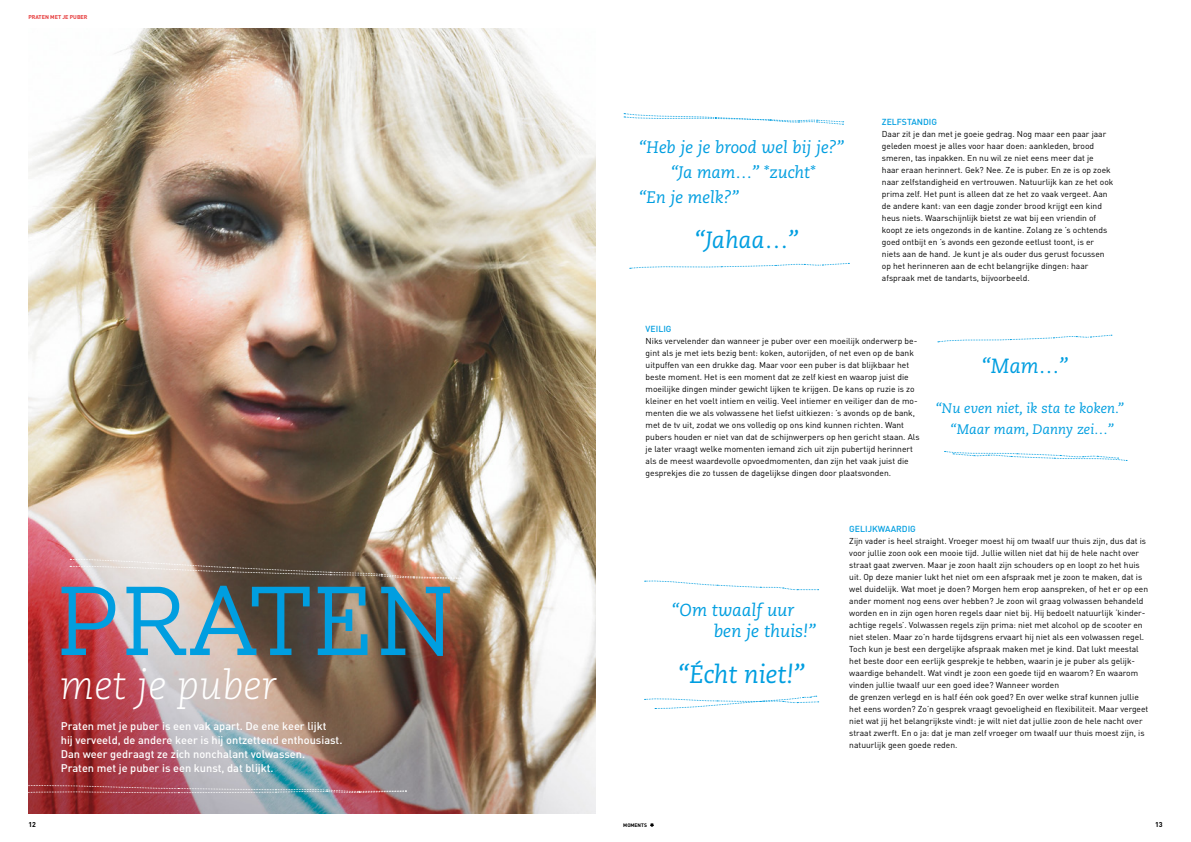
<style>
.page{position:relative;width:1191px;height:842px;background:#fff}
.page>*{position:absolute;margin:0;border:0;box-sizing:border-box;transform-origin:0 0}
.t1{font:300 101.3px "AW Conqueror Slab";color:#009ee0}
.t2{font:italic 300 40.1px "Caecilia LT Std";color:#fff}
.t3{font:italic 25.2px "Caecilia LT Std";color:#009ee0}
.t4{font:italic 23.5px "Caecilia LT Std";color:#009ee0}
.t5{font:italic 20.5px "Caecilia LT Std";color:#009ee0}
.t6{font:italic 17.3px/21.6px "Caecilia LT Std";color:#009ee0}
.t7{font:italic 16.7px "Caecilia LT Std";color:#009ee0}
.t8{font:italic 13.8px/20.7px "Caecilia LT Std";color:#009ee0;text-align:center}
.t9{font:500 11px/14.1px "DIN";color:#fff}
.t10{font:500 8.7px "DIN";color:#009ee0}
.t11{font:8.5px/12px "DIN";color:#000}
.t12{font:700 7px "DIN";color:#000}
.t13{font:700 5.5px "DIN";color:#e63b3c}
.t14{font:700 5px "DIN";color:#000}
</style>
<div class="page">
<svg style="left:650px;top:823px;width:4px;height:4px"></svg>
<img style="left:28px;top:28px;width:567px;height:786px">
<svg style="left:644px;top:580px;width:174px;height:10px"></svg>
<img style="left:70px;top:559px;width:391px;height:20px">
<svg style="left:28px;top:784px;width:378px;height:10px;background:#a5767f"></svg>
<svg style="left:938px;top:335px;width:174px;height:8px"></svg>
<svg style="left:624px;top:113px;width:219px;height:12px"></svg>
<svg style="left:630px;top:263px;width:219px;height:6px"></svg>
<svg style="left:944px;top:451px;width:183px;height:10px"></svg>
<svg style="left:644px;top:696px;width:174px;height:13px"></svg>
<p class="t13" style="left:28px;top:13px;width:61px">PRATEN M ET JE PUBER</p>
<h1 class="t1" style="left:56px;top:568px;width:400px">PRATEN</h1>
<h2 class="t2" style="left:60px;top:663px;width:218px">met je puber</h2>
<p class="t9" style="left:61px;top:718px;width:283px">Praten met je puber is een vak apart. De ene keer lijkt<br>hij verveeld, de andere keer is hij ontzettend enthousiast.<br>Dan weer gedraagt ze zich nonchalant volwassen.<br>Praten met je puber is een kunst, dat blijkt.</p>
<h3 class="t7" style="left:639px;top:138px;width:206px">“Heb je je brood wel bij je?”</h3>
<h3 class="t7" style="left:671px;top:163px;width:146px">“Ja mam…” *zucht*</h3>
<h3 class="t7" style="left:639px;top:188px;width:101px">“En je melk?”</h3>
<h3 class="t4" style="left:695px;top:227px;width:105px">“Jahaa…”</h3>
<p class="t10" style="left:882px;top:116px;width:57px">Zelfstandig</p>
<p class="t11" style="left:882px;top:127px;width:233px">Daar zit je dan met je goeie gedrag. Nog maar een paar jaar geleden moest je alles voor haar doen: aankleden, brood smeren, tas inpakken. En nu wil ze niet eens meer dat je<br>haar eraan herinnert. Gek? Nee. Ze is puber. En ze is op zoek naar zelfstandigheid en vertrouwen. Natuurlijk kan ze het ook prima zelf. Het punt is alleen dat ze het zo vaak vergeet. Aan de andere kant: van een dagje zonder brood krijgt een kind heus niets. Waarschijnlijk bietst ze wat bij een vriendin of koopt ze iets ongezonds in de kantine. Zolang ze ’s ochtends goed ontbijt en ’s avonds een gezonde eetlust toont, is er niets aan de hand. Je kunt je als ouder dus gerust focussen op het herinneren aan de echt belangrijke dingen: haar afspraak met de tandarts, bijvoorbeeld.</p>
<p class="t10" style="left:645px;top:323px;width:27px">Veilig</p>
<p class="t11" style="left:645px;top:335px;width:275px">Niks vervelender dan wanneer je puber over een moeilijk onderwerp be&shy;gint als je met iets bezig bent: koken, autorijden, of net even op de bank uitpuffen van een drukke dag. Maar voor een puber is dat blijkbaar het beste moment. Het is een moment dat ze zelf kiest en waarop juist die moeilijke dingen minder gewicht lijken te krijgen. De kans op ruzie is zo kleiner en het voelt intiem en veilig. Veel intiemer en veiliger dan de mo&shy;menten die we als volwassene het liefst uitkiezen: ’s avonds op de bank, met de tv uit, zodat we ons volledig op ons kind kunnen richten. Want pubers houden er niet van dat de schijnwerpers op hen gericht staan. Als je later vraagt welke momenten iemand zich uit zijn pubertijd herinnert als de meest waardevolle opvoedmomenten, dan zijn het vaak juist die gesprekjes die zo tussen de dagelijkse dingen door plaatsvonden.</p>
<h3 class="t5" style="left:981px;top:354px;width:88px">“Mam…”</h3>
<h3 class="t8" style="left:935px;top:398px;width:190px">“Nu even niet, ik sta te koken.” “Maar mam, Danny zei…”</h3>
<h3 class="t6" style="left:713px;top:599px;width:104px;text-indent:-42px">“Om twaalf uur ben je thuis!”</h3>
<h3 class="t3" style="left:678px;top:660px;width:128px">“Écht niet!”</h3>
<p class="t10" style="left:849px;top:523px;width:68px">Gelijkwaardig</p>
<p class="t11" style="left:849px;top:534px;width:301px">Zijn vader is heel straight. Vroeger moest hij om twaalf uur thuis zijn, dus dat is voor jullie zoon ook een mooie tijd. Jullie willen niet dat hij de hele nacht over straat gaat zwerven. Maar je zoon haalt zijn schouders op en loopt zo het huis uit. Op deze manier lukt het niet om een afspraak met je zoon te maken, dat is wel duidelijk. Wat moet je doen? Morgen hem erop aanspreken, of het er op een ander moment nog eens over hebben? Je zoon wil graag volwassen behandeld worden en in zijn ogen horen regels daar niet bij. Hij bedoelt natuurlijk ‘kinder&shy;achtige regels’. Volwassen regels zijn prima: niet met alcohol op de scooter en niet stelen. Maar zo’n harde tijdsgrens ervaart hij niet als een volwassen regel.<br>Toch kun je best een dergelijke afspraak maken met je kind. Dat lukt meestal het beste door een eerlijk gesprekje te hebben, waarin je je puber als gelijk&shy;waardige behandelt. Wat vindt je zoon een goede tijd en waarom? En waarom vinden jullie twaalf uur een goed idee? Wanneer worden<br>de grenzen verlegd en is half één ook goed? En over welke straf kunnen jullie het eens worden? Zo’n gesprek vraagt gevoeligheid en flexibiliteit. Maar vergeet niet wat jij het belangrijkste vindt: je wilt niet dat jullie zoon de hele nacht over straat zwerft. En o ja: dat je man zelf vroeger om twaalf uur thuis moest zijn, is natuurlijk geen goede reden.</p>
<p class="t12" style="left:28px;top:820px;width:9px">12</p>
<p class="t14" style="left:623px;top:822px;width:25px">MOMENTS</p>
<p class="t12" style="left:1155px;top:820px;width:9px">13</p>
</div>
